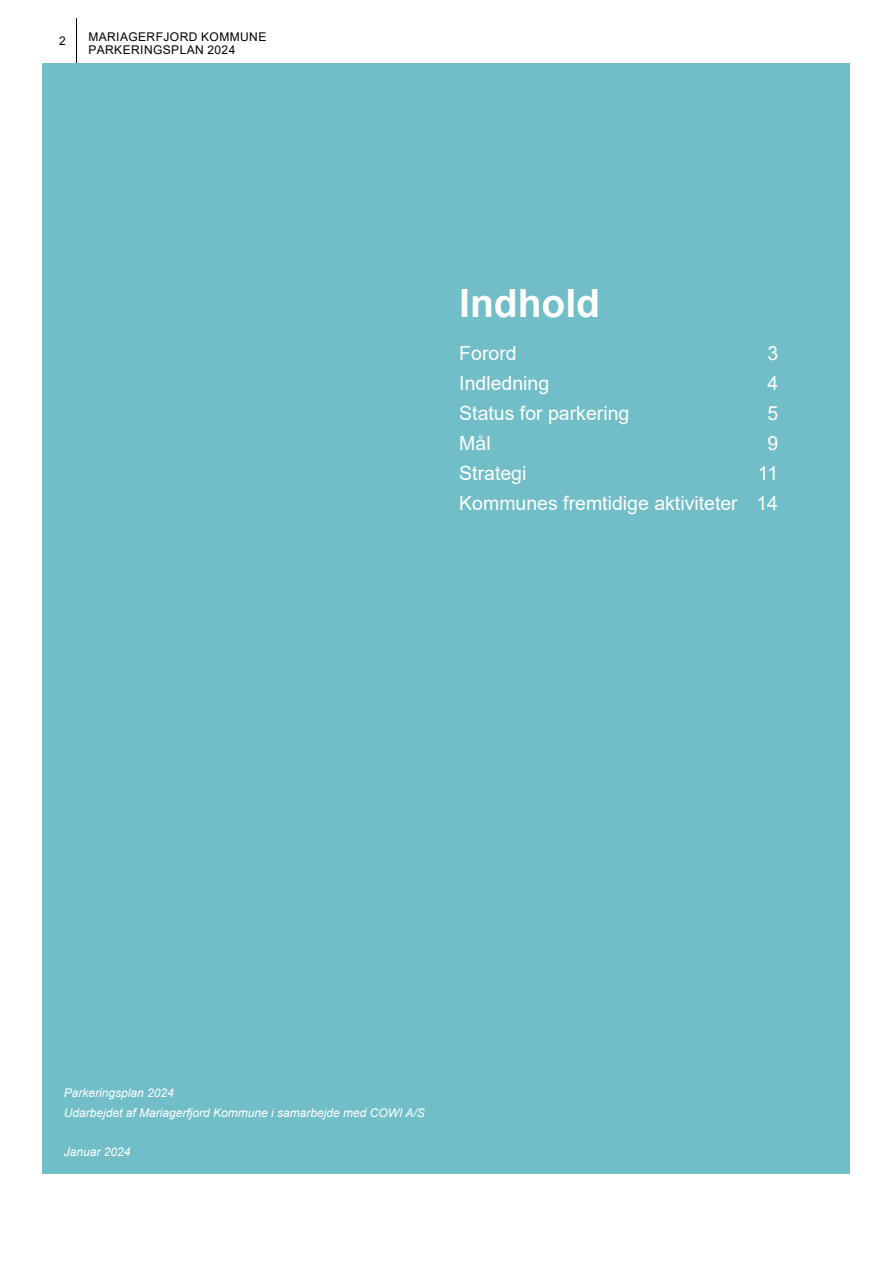
<style>
.page{position:relative;width:893px;height:1263px;background:#fff}
.page>*{position:absolute;margin:0;border:0;box-sizing:border-box;transform-origin:0 0}
.t1{font:700 39px "Arial";color:#fff}
.t2{font:19.5px/30px "Arial";color:#fff;text-align:right}
.t3{font:italic 12px/19.5px "Arial";color:#fff}
.t4{font:12px/13.5px "Arial";letter-spacing:.035em;color:#000}
</style>
<div class="page">
<hr style="left:76px;top:18px;width:1px;height:48px;background:#000">
<div style="left:43px;top:922px;width:807px;height:252px;background:#71bec8"></div>
<div style="left:43px;top:64px;width:807px;height:858px;background:#71bec8"></div>
<p class="t4" style="left:59px;top:34px;width:8px">2</p>
<p class="t4" style="left:88px;top:30px;width:179px">MARIAGERFJORD KOMMUNE<br>PARKERINGSPLAN 2024</p>
<h1 class="t1" style="left:459px;top:276px;width:142px">Indhold</h1>
<p class="t2" style="left:459px;top:338px;width:59px">Forord</p>
<p class="t2" style="left:767px;top:338px;width:12px">3</p>
<p class="t2" style="left:459px;top:368px;width:91px">Indledning</p>
<p class="t2" style="left:767px;top:368px;width:12px">4</p>
<p class="t2" style="left:459px;top:398px;width:172px">Status for parkering</p>
<p class="t2" style="left:767px;top:398px;width:12px">5</p>
<p class="t2" style="left:459px;top:428px;width:33px">Mål</p>
<p class="t2" style="left:767px;top:428px;width:12px">9</p>
<p class="t2" style="left:459px;top:458px;width:69px">Strategi</p>
<p class="t2" style="left:459px;top:458px;width:320px">11<br>Kommunes fremtidige aktiviteter 14</p>
<p class="t3" style="left:64px;top:1083px;width:363px">Parkeringsplan 2024<br>Udarbejdet af Mariagerfjord Kommune i samarbejde med COWI A/S</p>
<p class="t3" style="left:64px;top:1142px;width:68px">Januar 2024</p>
</div>
